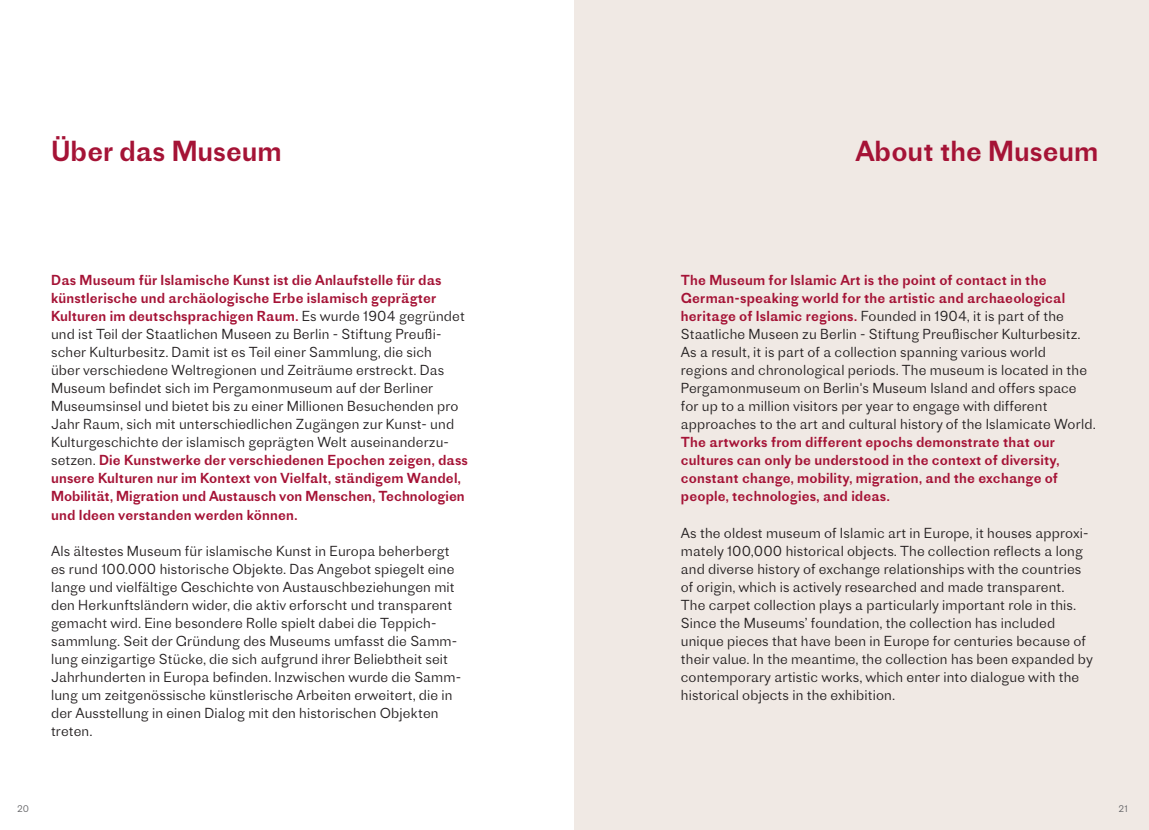
<style>
.page{position:relative;width:1149px;height:830px;background:#fff}
.page>*{position:absolute;margin:0;border:0;box-sizing:border-box;transform-origin:0 0}
.t1{font:27px "Proto Grotesk";color:#a51336}
.t2{font:300 13.5px/18px "Proto Grotesk";letter-spacing:.01em;color:#231f20}
.t3{font:13.5px/18px "Proto Grotesk";letter-spacing:.01em;color:#a51336}
.t4{font:300 9px "Proto Grotesk";color:#636366}
.s1{font-weight:400;color:#a51336}
</style>
<div class="page">
<div style="left:574px;top:0;width:574px;height:829px;background:#f0e9e4"></div>
<h1 class="t1" style="left:51px;top:132px;width:232px">Über das Museum</h1>
<h1 class="t1" style="left:855px;top:132px;width:244px">About the Museum</h1>
<p class="t2" style="left:51px;top:271px;width:418px"><span class="s1">Das Museum für Islamische Kunst ist die Anlaufstelle für das künstlerische und archäologische Erbe islamisch geprägter Kulturen im deutschsprachigen Raum.</span> Es wurde 1904 gegründet und ist Teil der Staatlichen Museen zu Berlin - Stiftung Preußi&shy;scher Kulturbesitz. Damit ist es Teil einer Sammlung, die sich<br>über verschiedene Weltregionen und Zeiträume erstreckt. Das Museum befindet sich im Pergamonmuseum auf der Berliner Museumsinsel und bietet bis zu einer Millionen Besuchenden pro Jahr Raum, sich mit unterschiedlichen Zugängen zur Kunst- und Kulturgeschichte der islamisch geprägten Welt auseinanderzu&shy;setzen. <span class="s1">Die Kunstwerke der verschiedenen Epochen zeigen, dass unsere Kulturen nur im Kontext von Vielfalt, ständigem Wandel, Mobilität, Migration und Austausch von Menschen, Technologien und Ideen verstanden werden können.</span></p>
<p class="t2" style="left:51px;top:541px;width:411px">Als ältestes Museum für islamische Kunst in Europa beherbergt es rund 100.000 historische Objekte. Das Angebot spiegelt eine lange und vielfältige Geschichte von Austauschbeziehungen mit den Herkunftsländern wider, die aktiv erforscht und transparent gemacht wird. Eine besondere Rolle spielt dabei die Teppich&shy;sammlung. Seit der Gründung des Museums umfasst die Samm&shy;lung einzigartige Stücke, die sich aufgrund ihrer Beliebtheit seit Jahrhunderten in Europa befinden. Inzwischen wurde die Samm&shy;lung um zeitgenössische künstlerische Arbeiten erweitert, die in der Ausstellung in einen Dialog mit den historischen Objekten treten.</p>
<p class="t2" style="left:680px;top:271px;width:416px"><span class="s1">The Museum for Islamic Art is the point of contact in the German-speaking world for the artistic and archaeological heritage of Islamic regions.</span> Founded in 1904, it is part of the Staatliche Museen zu Berlin - Stiftung Preußischer Kulturbesitz.<br>As a result, it is part of a collection spanning various world regions and chronological periods. The museum is located in the Pergamonmuseum on Berlin's Museum Island and offers space for up to a million visitors per year to engage with different approaches to the art and cultural history of the Islamicate World.</p>
<p class="t3" style="left:680px;top:433px;width:380px">The artworks from different epochs demonstrate that our cultures can only be understood in the context of diversity, constant change, mobility, migration, and the exchange of people, technologies, and ideas.</p>
<p class="t2" style="left:680px;top:523px;width:413px">As the oldest museum of Islamic art in Europe, it houses approxi&shy;mately 100,000 historical objects. The collection reflects a long and diverse history of exchange relationships with the countries of origin, which is actively researched and made transparent.<br>The carpet collection plays a particularly important role in this.<br>Since the Museums’ foundation, the collection has included unique pieces that have been in Europe for centuries because of their value. In the meantime, the collection has been expanded by contemporary artistic works, which enter into dialogue with the historical objects in the exhibition.</p>
<p class="t4" style="left:17px;top:802px;width:13px">20</p>
<p class="t4" style="left:1118px;top:802px;width:11px">21</p>
</div>
